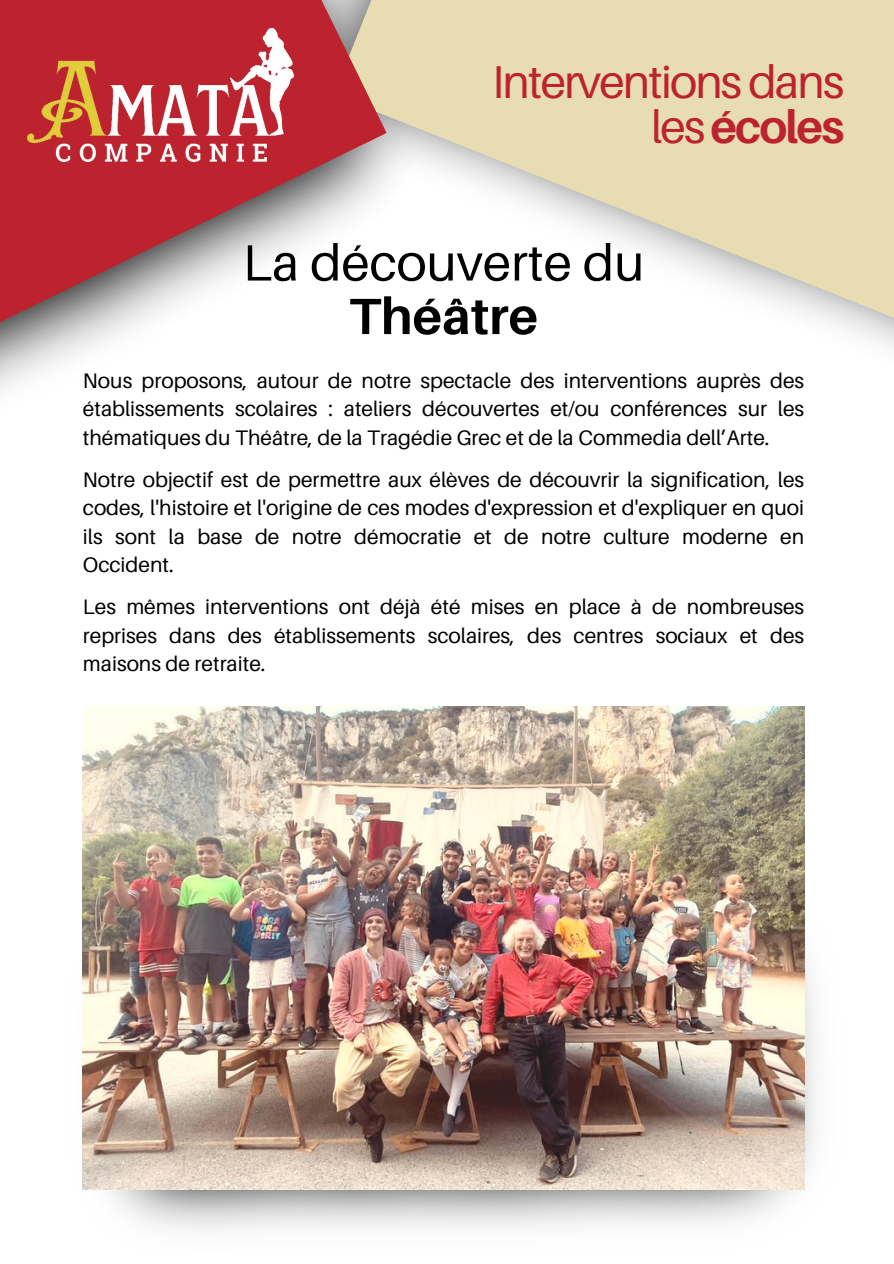
<style>
.page{position:relative;width:894px;height:1264px;background:#fff}
.page>*{position:absolute;margin:0;border:0;box-sizing:border-box;transform-origin:0 0}
.t1{font:51px/53.6px "Aileron";color:#000;text-align:center}
.t2{font:46.05px/45px "Aileron";letter-spacing:-.04em;color:#bc232f;text-align:right}
.t3{font:21px/28.2px "Aileron";color:#000;text-align:justify}
.s1{font-weight:700}
</style>
<div class="page">
<svg style="left:386px;top:0;width:507px;height:320px;fill:#e8ddb2"></svg>
<svg style="left:0;top:0;width:386px;height:719px"></svg>
<img style="left:0;top:8px;width:339px;height:169px">
<img style="left:82px;top:879px;width:735px;height:351px">
<img style="left:83px;top:706px;width:721px;height:483px">
<h1 class="t2" style="left:492px;top:59px;width:353px">Interventions dans les<span class="s1">écoles</span></h1>
<p class="t1" style="left:243px;top:235px;width:403px">La découverte du<br><span class="s1">Théâtre</span></p>
<p class="t3" style="left:83px;top:366px;width:722px">Nous proposons, autour de notre spectacle des interventions auprès des établissements scolaires : ateliers découvertes et/ou conférences sur les thématiques du Théâtre, de la Tragédie Grec et de la Commedia dell’Arte.</p>
<p class="t3" style="left:83px;top:465px;width:722px">Notre objectif est de permettre aux élèves de découvrir la signification, les codes, l'histoire et l'origine de ces modes d'expression et d'expliquer en quoi ils sont la base de notre démocratie et de notre culture moderne en Occident.</p>
<p class="t3" style="left:83px;top:592px;width:722px">Les mêmes interventions ont déjà été mises en place à de nombreuses reprises dans des établissements scolaires, des centres sociaux et des maisons de retraite.</p>
</div>
